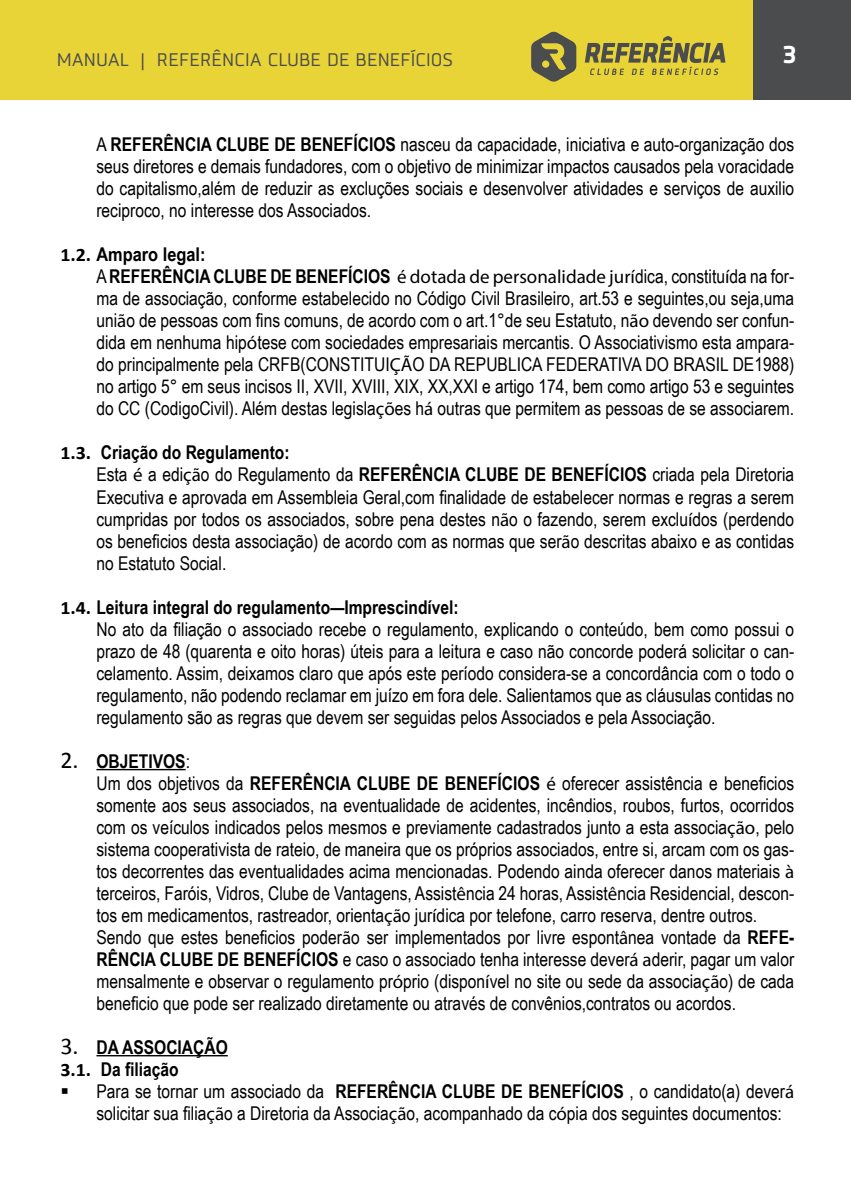
<style>
.page{position:relative;width:851px;height:1191px;background:#fff}
.page>*{position:absolute;margin:0;border:0;box-sizing:border-box;transform-origin:0 0}
.t1{font:700 24px "Sisco";color:#fff}
.Body_Text{font:19px/22px "Arial Narrow";color:#000;text-align:justify}
.t2{font:700 19px "Arial Narrow";color:#000}
.t3{font:700 19px "Arial Narrow";color:#000;scale:1.05 1}
.t4{font:18px "Sisco";color:#4b4c4d}
.s1{font-weight:700}
.s2{font-family:"Calibri"}
.s3{font-family:"Myriad Pro"}
.s4{font-family:"Calibri";font-weight:400;font-size:24px}
.s5{font-weight:400}
</style>
<div class="page">
<div style="left:0;top:0;width:850px;height:100px;background:#e9d438"></div>
<div style="left:753px;top:0;width:97px;height:99px;background:#4b4c4d"></div>
<svg style="left:584px;top:36px;width:141px;height:39px"></svg>
<svg style="left:531px;top:31px;width:45px;height:51px"></svg>
<hr style="left:96px;top:769px;width:90px;height:1px;background:#000">
<hr style="left:96px;top:1055px;width:132px;height:1px;background:#000">
<p class="t4" style="left:57px;top:48px;width:398px">MANUAL | REFERÊNCIA CLUBE DE BENEFÍCIOS</p>
<p class="t1" style="left:782px;top:39px;width:15px">3</p>
<p class="Body_Text" style="left:96px;top:133px;width:699px">A <span class="s1">REFERÊNCIA CLUBE DE BENEFÍCIOS</span> nasceu da capacidade, iniciativa e auto-organização dos seus diretores e demais fundadores, com o objetivo de minimizar impactos causados pela voracidade do capitalismo,além de reduzir as excluções sociais e desenvolver atividades e serviços de auxilio reciproco, no interesse dos Associados.</p>
<p class="t3" style="left:60px;top:240px;width:140px"><span class="s2">1.2.</span> Amparo legal:</p>
<p class="Body_Text" style="left:96px;top:265px;width:699px">A <span class="s1">REFERÊNCIA CLUBE DE BENEFÍCIOS</span> <span class="s3">é dotada de personalidade jurí</span>dica, constitu<span class="s3">í</span>da na for&shy;ma de associação, conforme estabelecido no Código Civil Brasileiro, art.53 e seguintes,ou seja,uma uni<span class="s3">ã</span>o de pessoas com fins comuns, de acordo com o art.1°de seu Estatuto, n<span class="s3">ão</span> devendo ser confun&shy;dida em nenhuma hip<span class="s3">ó</span>tese com sociedades empresariais mercantis. O Associativismo esta ampara&shy;do principalmente pela CRFB(CONSTITUI<span class="s3">ÇÃ</span>O DA REPUBLICA FEDERATIVA DO BRASIL DE1988) no artigo 5° em seus incisos II, XVII, XVIII, XIX, XX,XXI e artigo 174, bem como artigo 53 e seguintes do CC (CodigoCivil). Além destas legisla<span class="s3">çõ</span>es h<span class="s3">á</span> outras que permitem as pessoas de se associarem.</p>
<p class="t2" style="left:60px;top:438px;width:231px"><span class="s2">1.3.</span> Criação do Regulamento:</p>
<p class="Body_Text" style="left:96px;top:463px;width:699px">Esta <span class="s3">é</span> a edi<span class="s3">çã</span>o do Regulamento da <span class="s1">REFERÊNCIA CLUBE DE BENEFÍCIOS</span> criada pela Diretoria Executiva e aprovada em Assembleia Geral,com finalidade de estabelecer normas e regras a serem cumpridas por todos os associados, sobre pena destes n<span class="s3">ã</span>o o fazendo, serem exclu<span class="s3">í</span>dos (perdendo os beneficios desta associação) de acordo com as normas que ser<span class="s3">ã</span>o descritas abaixo e as contidas no Estatuto Social.</p>
<p class="t2" style="left:60px;top:592px;width:400px"><span class="s2">1.4.</span> Leitura integral do regulamento—Imprescindível:</p>
<p class="Body_Text" style="left:96px;top:617px;width:699px">No ato da filiação o associado recebe o regulamento, explicando o conteúdo, bem como possui o prazo de 48 (quarenta e oito horas) úteis para a leitura e caso não concorde poderá solicitar o can&shy;celamento. Assim, deixamos claro que após este período considera-se a concordância com o todo o regulamento, não podendo reclamar em juízo em fora dele. Salientamos que as cláusulas contidas no regulamento são as regras que devem ser seguidas pelos Associados e pela Associação.</p>
<p class="t2" style="left:60px;top:746px;width:131px"><span class="s4">2.</span> OBJETIVOS<span class="s5">:</span></p>
<p class="Body_Text" style="left:96px;top:771px;width:699px">Um dos objetivos da <span class="s1">REFERÊNCIA CLUBE DE BENEFÍCIOS</span> <span class="s3">é</span> oferecer assistência e beneficios somente aos seus associados, na eventualidade de acidentes, incêndios, roubos, furtos, ocorridos com os veículos indicados pelos mesmos e previamente cadastrados junto a esta associa<span class="s3">ção</span>, pelo sistema cooperativista de rateio, de maneira que os próprios associados, entre si, arcam com os gas&shy;tos decorrentes das eventualidades acima mencionadas. Podendo ainda oferecer danos materiais <span class="s3">à </span>terceiros, Faróis, Vidros, Clube de Vantagens, Assist<span class="s3">ê</span>ncia 24 horas, Assist<span class="s3">ê</span>ncia Residencial, descon&shy;tos em medicamentos, rastreador, orienta<span class="s3">çã</span>o jur<span class="s3">í</span>dica por telefone, carro reserva, dentre outros.</p>
<p class="Body_Text" style="left:96px;top:925px;width:699px">Sendo que estes beneficios poder<span class="s3">ã</span>o ser implementados por livre espont<span class="s3">â</span>nea vontade da <span class="s1">REFE-RÊNCIA CLUBE DE BENEFÍCIOS</span> e caso o associado tenha interesse dever<span class="s3">á a</span>derir, pagar um valor mensalmente e observar o regulamento pr<span class="s3">ó</span>prio (dispon<span class="s3">í</span>vel no site ou sede da associa<span class="s3">çã</span>o) de cada beneficio que pode ser realizado diretamente ou através de convênios,contratos ou acordos.</p>
<p class="t2" style="left:60px;top:1032px;width:169px"><span class="s4">3.</span> DA ASSOCIAÇÃO</p>
<p class="t2" style="left:60px;top:1054px;width:120px"><span class="s2">3.1.</span> Da filiação</p>
<p class="Body_Text" style="left:96px;top:1079px;width:699px;text-indent:-36px">▪ Para se tornar um associado da <span class="s1">REFERÊNCIA CLUBE DE BENEFÍCIOS</span> , o candidato(a) dever<span class="s3">á </span>solicitar sua filia<span class="s3">çã</span>o a Diretoria da Associa<span class="s3">çã</span>o, acompanhado da c<span class="s3">ó</span>pia dos seguintes documentos:</p>
</div>
